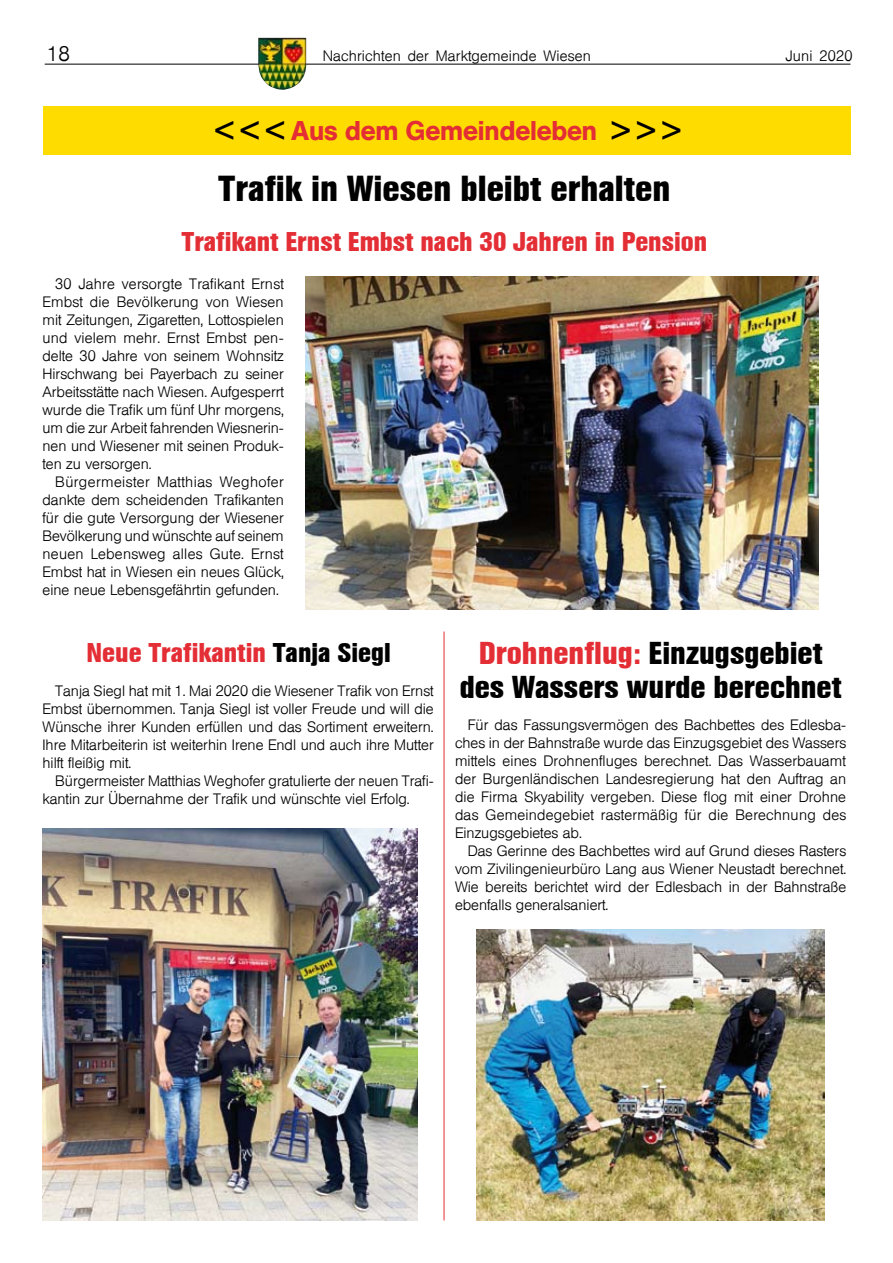
<style>
.page{position:relative;width:893px;height:1263px;background:#fff}
.page>*{position:absolute;margin:0;border:0;box-sizing:border-box;transform-origin:0 0}
.t1{font:700 36px "Helvetica Condensed BQ";color:#000}
.t2{font:700 31.5px/34.5px "Helvetica Condensed BQ";color:#000;text-align:center}
.t3{font:700 27px "Helvetica Condensed BQ";color:#e42e35}
.t4{font:500 27px "Helvetica BQ";color:#e42e35}
.t5{font:300 21px "Helvetica BQ";color:#000}
.t6{font:300 15px/18px "Helvetica BQ";color:#000;text-align:justify}
.s1{color:#000}
.s2{color:#e42e35}
</style>
<div class="page">
<hr style="left:45px;top:64px;width:805px;height:1px;background:#000">
<img style="left:258px;top:38px;width:48px;height:52px">
<div style="left:43px;top:106px;width:807px;height:48px;background:#ffdc00"></div>
<img style="left:305px;top:276px;width:513px;height:333px">
<img style="left:43px;top:829px;width:374px;height:391px">
<img style="left:477px;top:929px;width:348px;height:291px">
<hr style="left:444px;top:631px;width:1px;height:589px;background:#e42e35">
<h3 class="t5" style="left:47px;top:41px;width:24px">18</h3>
<p class="t6" style="left:323px;top:47px;width:270px">Nachrichten der Marktgemeinde Wiesen</p>
<p class="t6" style="left:786px;top:47px;width:68px">Juni 2020</p>
<h3 class="t4" style="left:216px;top:115px;width:466px"><span class="s1">&lt; &lt; &lt;</span> Aus dem Gemeindeleben <span class="s1">&gt; &gt; &gt;</span></h3>
<h1 class="t1" style="left:218px;top:168px;width:454px">Trafik in Wiesen bleibt erhalten</h1>
<h3 class="t3" style="left:181px;top:226px;width:527px">Trafikant Ernst Embst nach 30 Jahren in Pension</h3>
<p class="t6" style="left:43px;top:275px;width:243px;text-indent:13px">30 Jahre versorgte Trafikant Ernst Embst die Bevölkerung von Wiesen mit Zeitungen, Zigaretten, Lottospielen und vielem mehr. Ernst Embst pen&shy;delte 30 Jahre von seinem Wohnsitz Hirschwang bei Payerbach zu seiner Arbeitsstätte nach Wiesen. Aufgesperrt wurde die Trafik um fünf Uhr morgens, um die zur Arbeit fahrenden Wiesnerin&shy;nen und Wiesener mit seinen Produk&shy;ten zu versorgen.</p>
<p class="t6" style="left:43px;top:473px;width:243px;text-indent:13px">Bürgermeister Matthias Weghofer dankte dem scheidenden Trafikanten für die gute Versorgung der Wiesener Bevölkerung und wünschte auf seinem neuen Lebensweg alles Gute. Ernst Embst hat in Wiesen ein neues Glück, eine neue Lebensgefährtin gefunden.</p>
<h3 class="t3" style="left:87px;top:637px;width:306px">Neue Trafikantin <span class="s1">Tanja Siegl</span></h3>
<h2 class="t2" style="left:460px;top:636px;width:383px"><span class="s2">Drohnenflug:</span> Einzugsgebiet des Wassers wurde berechnet</h2>
<p class="t6" style="left:455px;top:716px;width:393px;text-indent:13px">Für das Fassungsvermögen des Bachbettes des Edlesba&shy;ches in der Bahnstraße wurde das Einzugsgebiet des Wassers mittels eines Drohnenfluges berechnet. Das Wasserbauamt der Burgenländischen Landesregierung hat den Auftrag an die Firma Skyability vergeben. Diese flog mit einer Drohne das Gemeindegebiet rastermäßig für die Berechnung des Einzugsgebietes ab.</p>
<p class="t6" style="left:455px;top:842px;width:393px;text-indent:13px">Das Gerinne des Bachbettes wird auf Grund dieses Rasters vom Zivilingenieurbüro Lang aus Wiener Neustadt berechnet.<br>Wie bereits berichtet wird der Edlesbach in der Bahnstraße ebenfalls generalsaniert.</p>
<p class="t6" style="left:43px;top:682px;width:393px;text-indent:13px">Tanja Siegl hat mit 1. Mai 2020 die Wiesener Trafik von Ernst Embst übernommen. Tanja Siegl ist voller Freude und will die Wünsche ihrer Kunden erfüllen und das Sortiment erweitern.<br>Ihre Mitarbeiterin ist weiterhin Irene Endl und auch ihre Mutter hilft fleißig mit.</p>
<p class="t6" style="left:43px;top:772px;width:393px;text-indent:13px">Bürgermeister Matthias Weghofer gratulierte der neuen Trafi&shy;kantin zur Übernahme der Trafik und wünschte viel Erfolg.</p>
</div>
